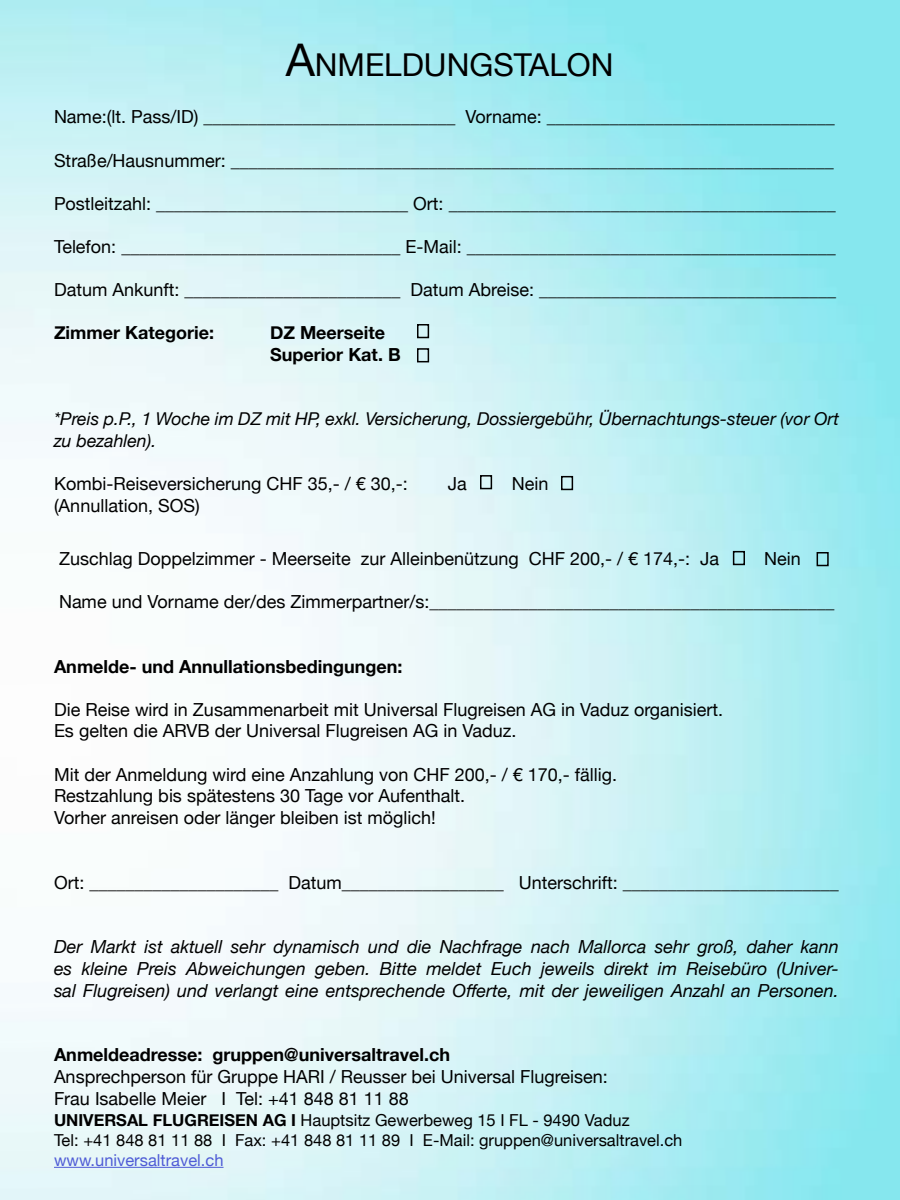
<style>
.page{position:relative;width:900px;height:1200px;background:#fff}
.page>*{position:absolute;margin:0;border:0;box-sizing:border-box;transform-origin:0 0}
.t1{font:31.5px "Helvetica Neue";color:#000}
.t2{font:18px/21.6px "Helvetica Neue";color:#000}
.t3{font:italic 18px/21.6px "Helvetica Neue";color:#000;text-align:justify}
.t4{font:700 18px/21.6px "Helvetica Neue";color:#000}
.t5{font:italic 17.7px/21.3px "Helvetica Neue";color:#000}
.t6{font:16.5px/19.8px "Helvetica Neue";color:#000}
.t7{font:16.5px "Helvetica Neue";color:#4f5cd6}
.s1{font-size:45px}
.s2{font-weight:700}
</style>
<div class="page">
<img style="left:1px;top:1px;width:899px;height:1199px">
<div style="left:417px;top:324px;width:12px;height:14px;border:2px solid #000"></div>
<div style="left:417px;top:348px;width:12px;height:14px;border:2px solid #000"></div>
<div style="left:561px;top:476px;width:12px;height:14px;border:2px solid #000"></div>
<div style="left:817px;top:552px;width:12px;height:14px;border:2px solid #000"></div>
<div style="left:733px;top:551px;width:12px;height:14px;border:2px solid #000"></div>
<div style="left:480px;top:475px;width:12px;height:14px;border:2px solid #000"></div>
<hr style="left:54px;top:1167px;width:170px;height:1px;background:#4f5cd6">
<h1 class="t1" style="left:286px;top:42px;width:329px"><span class="s1">A</span>NMELDUNGSTALON</h1>
<p class="t2" style="left:54px;top:107px;width:782px">Name:(lt. Pass/ID) ____________________________ Vorname: ________________________________</p>
<p class="t2" style="left:54px;top:150px;width:781px">Straße/Hausnummer: ___________________________________________________________________</p>
<p class="t2" style="left:54px;top:194px;width:783px">Postleitzahl: ____________________________ Ort: ___________________________________________</p>
<p class="t2" style="left:54px;top:237px;width:783px">Telefon: _______________________________ E-Mail: _________________________________________</p>
<p class="t2" style="left:54px;top:280px;width:784px">Datum Ankunft: ________________________ Datum Abreise: _________________________________</p>
<p class="t4" style="left:54px;top:323px;width:162px">Zimmer Kategorie:</p>
<p class="t4" style="left:270px;top:323px;width:132px">DZ Meerseite<br>Superior Kat. B</p>
<p class="t5" style="left:54px;top:410px;width:786px">*Preis p.P., 1 Woche im DZ mit HP, exkl. Versicherung, Dossiergebühr, Übernachtungs-steuer (vor Ort zu bezahlen).</p>
<p class="t2" style="left:54px;top:474px;width:355px">Kombi-Reiseversicherung CHF 35,- / € 30,-:</p>
<p class="t2" style="left:448px;top:474px;width:21px">Ja</p>
<p class="t2" style="left:512px;top:474px;width:38px">Nein</p>
<p class="t2" style="left:54px;top:495px;width:147px">(Annullation, SOS)</p>
<p class="t2" style="left:59px;top:548px;width:662px">Zuschlag Doppelzimmer - Meerseite zur Alleinbenützung CHF 200,- / € 174,-: Ja</p>
<p class="t2" style="left:764px;top:548px;width:38px">Nein</p>
<p class="t2" style="left:59px;top:592px;width:777px">Name und Vorname der/des Zimmerpartner/s:_____________________________________________</p>
<p class="t4" style="left:54px;top:656px;width:350px">Anmelde- und Annullationsbedingungen:</p>
<p class="t2" style="left:54px;top:700px;width:671px">Die Reise wird in Zusammenarbeit mit Universal Flugreisen AG in Vaduz organisiert.<br>Es gelten die ARVB der Universal Flugreisen AG in Vaduz.</p>
<p class="t2" style="left:54px;top:764px;width:565px">Mit der Anmeldung wird eine Anzahlung von CHF 200,- / € 170,- fällig.<br>Restzahlung bis spätestens 30 Tage vor Aufenthalt.<br>Vorher anreisen oder länger bleiben ist möglich!</p>
<p class="t2" style="left:54px;top:872px;width:786px">Ort: _____________________ Datum__________________ Unterschrift: ________________________</p>
<p class="t3" style="left:54px;top:937px;width:786px">Der Markt ist aktuell sehr dynamisch und die Nachfrage nach Mallorca sehr groß, daher kann es kleine Preis Abweichungen geben. Bitte meldet Euch jeweils direkt im Reisebüro (Univer&shy;sal Flugreisen) und verlangt eine entsprechende Offerte, mit der jeweiligen Anzahl an Personen.</p>
<p class="t4" style="left:54px;top:1045px;width:398px">Anmeldeadresse: gruppen@universaltravel.ch</p>
<p class="t2" style="left:54px;top:1067px;width:555px">Ansprechperson für Gruppe HARI / Reusser bei Universal Flugreisen:<br>Frau Isabelle Meier I Tel: +41 848 81 11 88</p>
<p class="t6" style="left:54px;top:1111px;width:630px"><span class="s2">UNIVERSAL FLUGREISEN AG I</span> Hauptsitz Gewerbeweg 15 I FL - 9490 Vaduz<br>Tel: +41 848 81 11 88 I Fax: +41 848 81 11 89 I E-Mail: gruppen@universaltravel.ch</p>
<p class="t7" style="left:54px;top:1148px;width:171px">www.universaltravel.ch</p>
</div>
